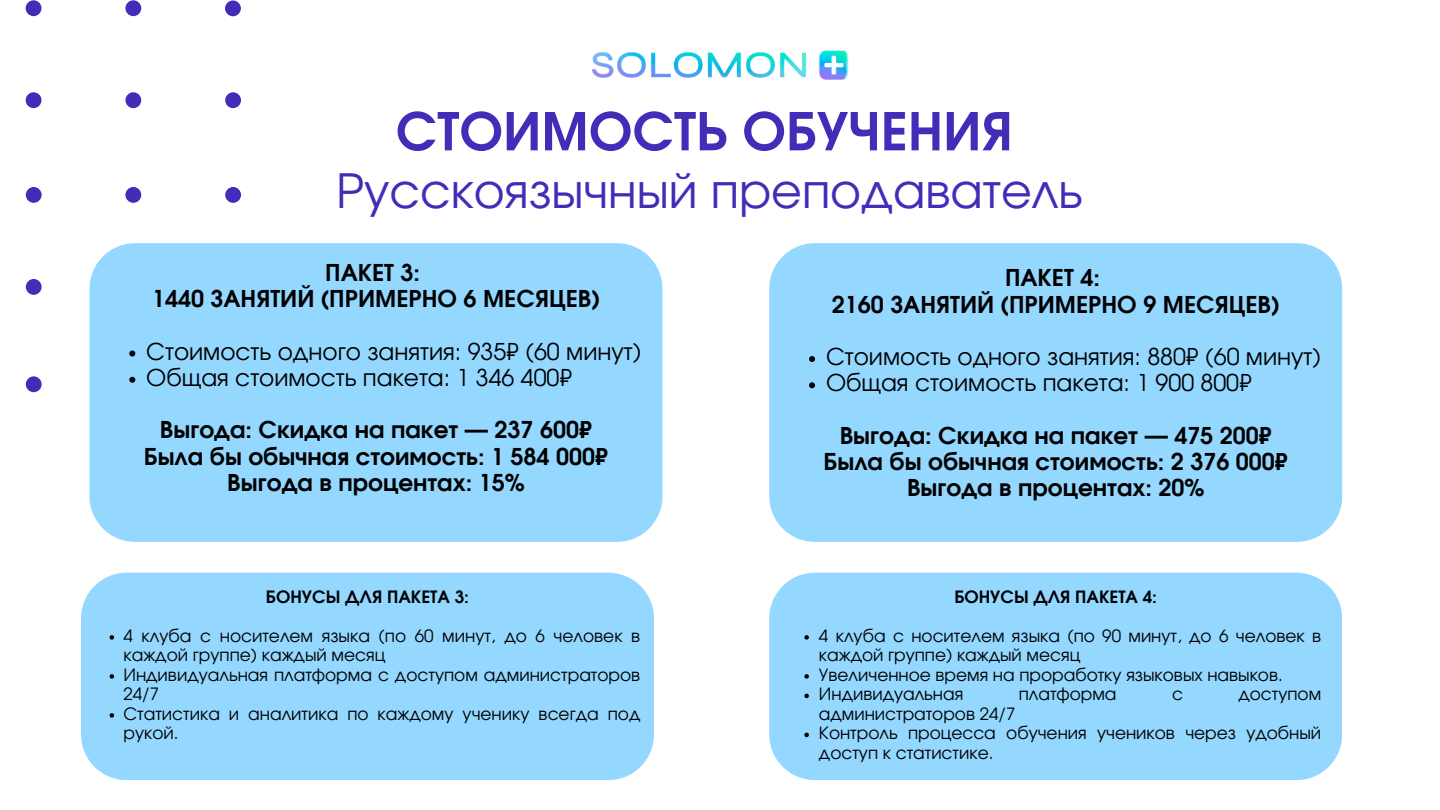
<style>
.page{position:relative;width:1440px;height:810px;background:#fff}
.page>*{position:absolute;margin:0;border:0;box-sizing:border-box;transform-origin:0 0}
.t1{font:700 51.9px "Evolventa";color:#412db7}
.t2{font:47.3px "Evolventa";color:#412db7}
.t3{font:700 23.2px/26.2px "Evolventa";color:#000;text-align:center}
.t4{font:23.2px/26.2px "Evolventa";color:#000}
.t5{font:17px/19.5px "Evolventa";color:#000}
.t6{font:700 17px "Evolventa";color:#000}
</style>
<div class="page">
<img style="left:591px;top:50px;width:258px;height:30px">
<svg style="left:25px;top:0;width:216px;height:392px"></svg>
<div style="left:89px;top:243px;width:573px;height:299px;background:#95d8ff;border-radius:46px"></div>
<svg style="left:129px;top:351px;width:6px;height:6px"></svg>
<svg style="left:129px;top:377px;width:6px;height:6px"></svg>
<div style="left:769px;top:243px;width:573px;height:299px;background:#95d8ff;border-radius:46px"></div>
<svg style="left:809px;top:356px;width:6px;height:6px"></svg>
<svg style="left:809px;top:382px;width:6px;height:6px"></svg>
<div style="left:81px;top:573px;width:573px;height:207px;background:#95d8ff;border-radius:46px"></div>
<svg style="left:110px;top:635px;width:4px;height:5px"></svg>
<svg style="left:110px;top:674px;width:4px;height:5px"></svg>
<svg style="left:110px;top:713px;width:4px;height:5px"></svg>
<div style="left:769px;top:573px;width:573px;height:207px;background:#95d8ff;border-radius:46px"></div>
<svg style="left:804px;top:635px;width:5px;height:5px"></svg>
<svg style="left:804px;top:674px;width:5px;height:5px"></svg>
<svg style="left:804px;top:694px;width:5px;height:4px"></svg>
<svg style="left:804px;top:733px;width:5px;height:4px"></svg>
<p class="t1" style="left:396px;top:109px;width:619px">СТОИМОСТЬ ОБУЧЕНИЯ</p>
<p class="t2" style="left:336px;top:170px;width:748px">Русскоязычный преподаватель</p>
<h3 class="t3" style="left:152px;top:261px;width:449px">ПАКЕТ 3:<br>1440 ЗАНЯТИЙ (ПРИМЕРНО 6 МЕСЯЦЕВ)</h3>
<h3 class="t4" style="left:146px;top:339px;width:496px">Стоимость одного занятия: 935₽ (60 минут)<br>Общая стоимость пакета: 1 346 400₽</h3>
<h3 class="t3" style="left:144px;top:418px;width:466px">Выгода: Скидка на пакет — 237 600₽<br>Была бы обычная стоимость: 1 584 000₽<br>Выгода в процентах: 15%</h3>
<p class="t6" style="left:266px;top:589px;width:205px">БОНУСЫ ДЛЯ ПАКЕТА 3:</p>
<p class="t5" style="left:123px;top:627px;width:518px">4 клуба с носителем языка (по 60 минут, до 6 человек в каждой группе) каждый месяц<br>Индивидуальная платформа с доступом администраторов 24/7<br>Статистика и аналитика по каждому ученику всегда под рукой.</p>
<h3 class="t3" style="left:832px;top:266px;width:449px">ПАКЕТ 4:<br>2160 ЗАНЯТИЙ (ПРИМЕРНО 9 МЕСЯЦЕВ)</h3>
<h3 class="t4" style="left:826px;top:345px;width:496px">Стоимость одного занятия: 880₽ (60 минут)<br>Общая стоимость пакета: 1 900 800₽</h3>
<h3 class="t3" style="left:824px;top:424px;width:466px">Выгода: Скидка на пакет — 475 200₽<br>Была бы обычная стоимость: 2 376 000₽<br>Выгода в процентах: 20%</h3>
<p class="t6" style="left:954px;top:589px;width:204px">БОНУСЫ ДЛЯ ПАКЕТА 4:</p>
<p class="t5" style="left:819px;top:627px;width:504px">4 клуба с носителем языка (по 90 минут, до 6 человек в каждой группе) каждый месяц<br>Увеличенное время на проработку языковых навыков.<br>Индивидуальная</p>
<p class="t5" style="left:1019px;top:686px;width:99px">платформа</p>
<p class="t5" style="left:1172px;top:686px;width:12px">с</p>
<p class="t5" style="left:1239px;top:686px;width:84px">доступом</p>
<p class="t5" style="left:819px;top:705px;width:504px">администраторов 24/7<br>Контроль процесса обучения учеников через удобный доступ к статистике.</p>
</div>
